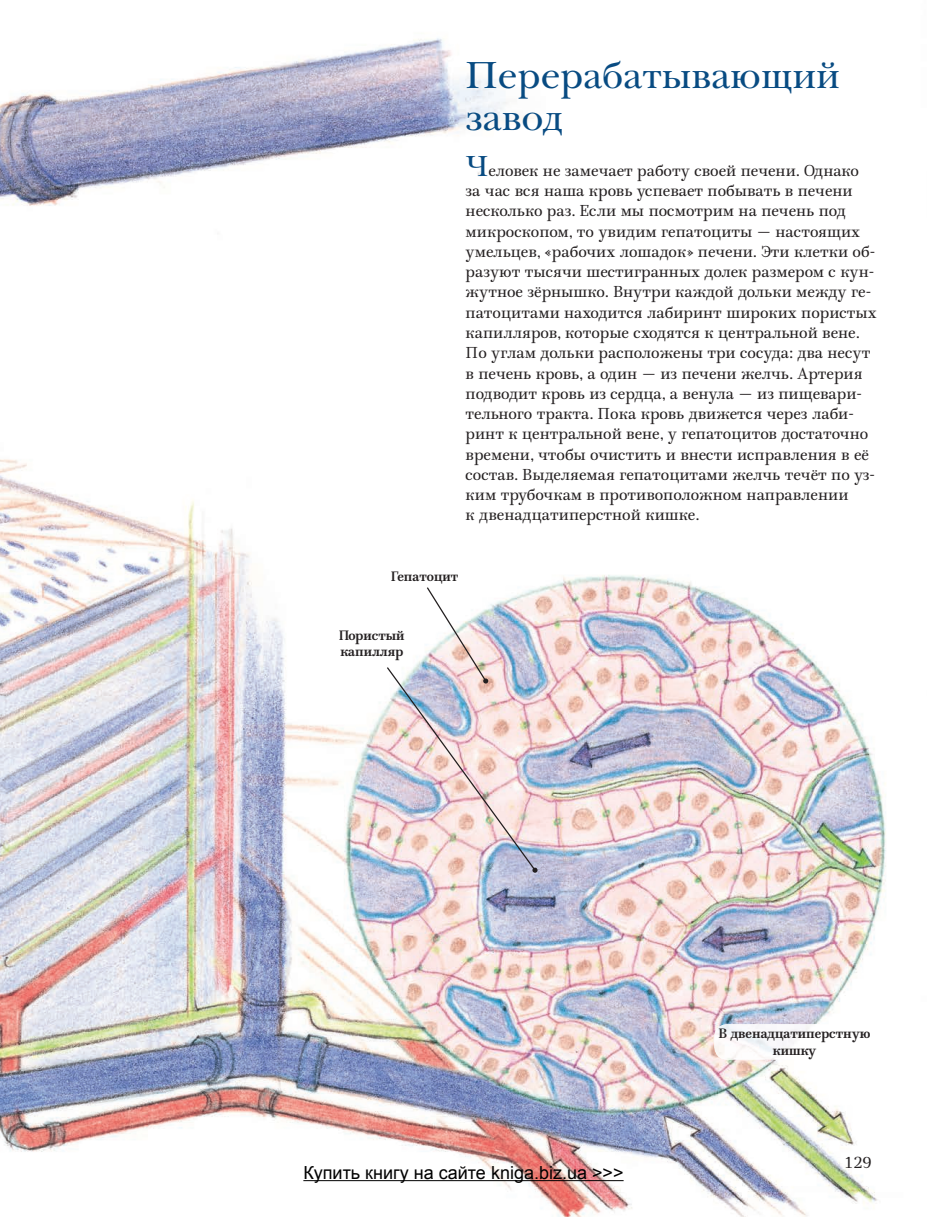
<style>
.page{position:relative;width:927px;height:1217px;background:#fff}
.page>*{position:absolute;margin:0;border:0;box-sizing:border-box;transform-origin:0 0}
.t1{font:39px/42px "New Baskerville ITC";color:#084b82}
.t2{font:18px "Arial";color:#000}
.t3{font:15.75px/20.2px "ALS Mirta";color:#231f20}
.t4{font:700 13.5px/16.5px "ALS Mirta";color:#231f20}
.s1{font-family:"New Baskerville ITC";font-size:30px;color:#084b82}
</style>
<div class="page">
<img style="left:0;top:38px;width:886px;height:1178px">
<img style="left:714px;top:1023px;width:163px;height:36px;border-radius:13px">
<img style="left:386px;top:585px;width:152px;height:287px">
<hr style="left:303px;top:1179px;width:321px;height:1px;background:#000">
<h1 class="t1" style="left:466px;top:59px;width:376px">Перерабатывающий завод</h1>
<p class="t3" style="left:466px;top:162px;width:413px"><span class="s1">Ч</span>еловек не замечает работу своей печени. Однако за час вся наша кровь успевает побывать в печени несколько раз. Если мы посмотрим на печень под микроскопом, то увидим гепатоциты — настоящих умельцев, «рабочих лошадок» печени. Эти клетки об&shy;разуют тысячи шестигранных долек размером с кун&shy;жутное зёрнышко. Внутри каждой дольки между ге&shy;патоцитами находится лабиринт широких пористых капилляров, которые сходятся к центральной вене.<br>По углам дольки расположены три сосуда: два несут в печень кровь, а один — из печени желчь. Артерия подводит кровь из сердца, а венула — из пищевари&shy;тельного тракта. Пока кровь движется через лаби&shy;ринт к центральной вене, у гепатоцитов достаточно времени, чтобы очистить и внести исправления в её состав. Выделяемая гепатоцитами желчь течёт по уз&shy;ким трубочкам в противоположном направлении<br>к двенадцатиперстной кишке.</p>
<p class="t4" style="left:391px;top:570px;width:69px">Гепатоцит</p>
<p class="t4" style="left:339px;top:628px;width:67px">Пористый капилляр</p>
<p class="t2" style="left:303px;top:1160px;width:322px">Купить книгу на сайте kniga.biz.ua &gt;&gt;&gt;</p>
<p class="t4" style="left:719px;top:1026px;width:153px;text-align:center">В двенадцатиперстную кишку</p>
<p class="t3" style="left:844px;top:1153px;width:29px">129</p>
</div>
